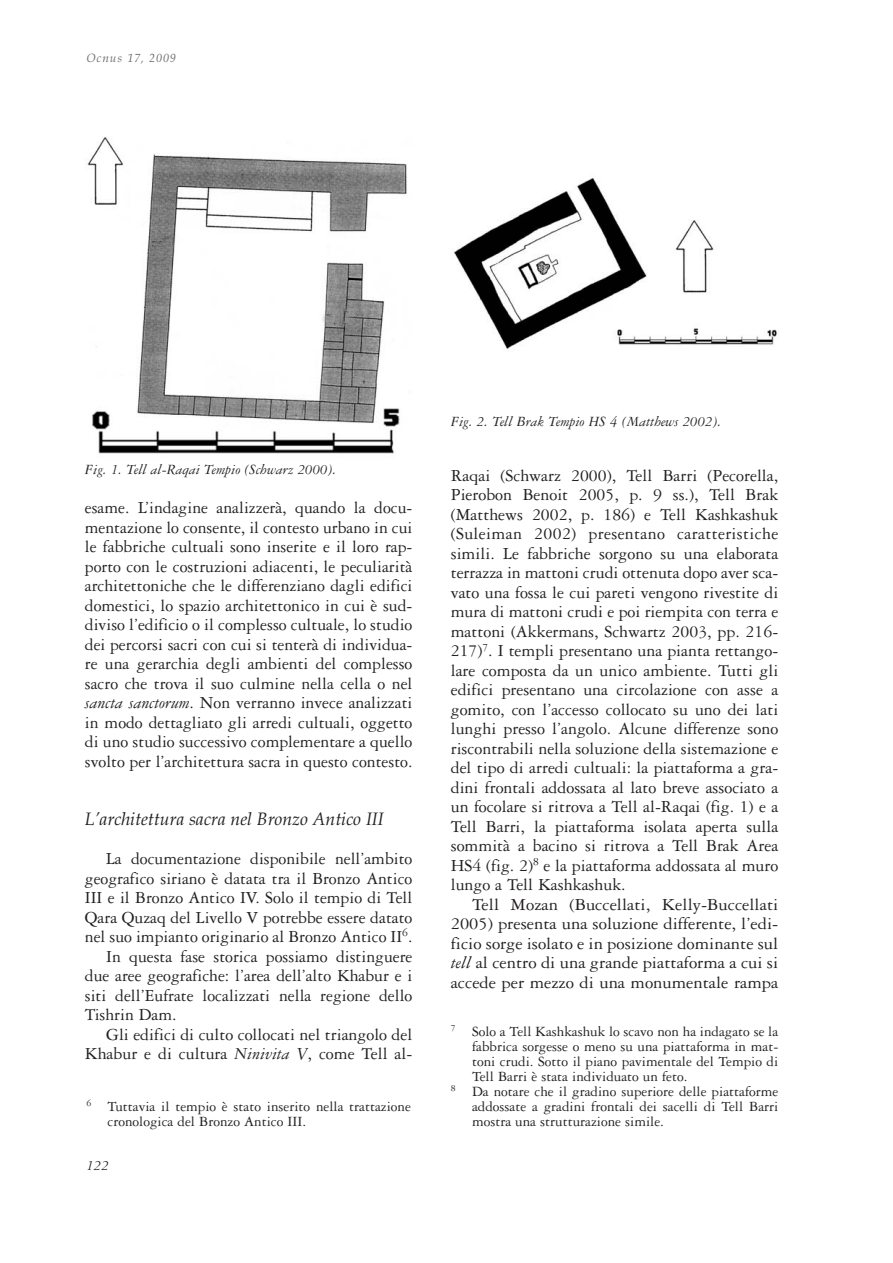
<style>
.page{position:relative;width:893px;height:1263px;background:#fff}
.page>*{position:absolute;margin:0;border:0;box-sizing:border-box;transform-origin:0 0}
.t1{font:18px/19.5px "Garamond Three";color:#231f20;text-align:justify}
.t2{font:italic 18px "Book Antiqua";color:#231f20}
.t3{font:15px/15px "Garamond Three";color:#231f20}
.t4{font:italic 15px "Garamond Three";color:#231f20}
.t5{font:italic 12px "Book Antiqua";letter-spacing:.075em;color:#6c6e70}
.s1{font-style:italic}
</style>
<div class="page">
<svg style="left:87px;top:137px;width:690px;height:317px"></svg>
<p class="t5" style="left:86px;top:54px;width:91px">Ocnus 17, 2009</p>
<p class="t4" style="left:85px;top:464px;width:253px">Fig. 1. Tell al-Raqai Tempio (Schwarz 2000).</p>
<p class="t1" style="left:85px;top:500px;width:329px">esame. L’indagine analizzerà, quando la docu&shy;mentazione lo consente, il contesto urbano in cui le fabbriche cultuali sono inserite e il loro rap&shy;porto con le costruzioni adiacenti, le peculiarità architettoniche che le differenziano dagli edifici domestici, lo spazio architettonico in cui è sud&shy;diviso l’edificio o il complesso cultuale, lo studio dei percorsi sacri con cui si tenterà di individua&shy;re una gerarchia degli ambienti del complesso sacro che trova il suo culmine nella cella o nel <span class="s1">sancta sanctorum</span>. Non verranno invece analizzati in modo dettagliato gli arredi cultuali, oggetto di uno studio successivo complementare a quello svolto per l’architettura sacra in questo contesto.</p>
<p class="t2" style="left:85px;top:812px;width:300px">L’architettura sacra nel Bronzo Antico III</p>
<p class="t1" style="left:106px;top:851px;width:308px">La documentazione disponibile nell’ambito</p>
<p class="t1" style="left:85px;top:870px;width:329px">geografico siriano è datata tra il Bronzo Antico</p>
<p class="t1" style="left:85px;top:890px;width:329px">III e il Bronzo Antico IV. Solo il tempio di Tell</p>
<p class="t1" style="left:85px;top:909px;width:329px">Qara Quzaq del Livello V potrebbe essere datato</p>
<p class="t1" style="left:85px;top:929px;width:329px">nel suo impianto originario al Bronzo Antico II<sup>6</sup>.</p>
<p class="t1" style="left:106px;top:948px;width:308px">In questa fase storica possiamo distinguere</p>
<p class="t1" style="left:85px;top:968px;width:329px">due aree geografiche: l’area dell’alto Khabur e i</p>
<p class="t1" style="left:85px;top:987px;width:329px">siti dell’Eufrate localizzati nella regione dello</p>
<p class="t1" style="left:85px;top:1007px;width:93px">Tishrin Dam.</p>
<p class="t1" style="left:106px;top:1026px;width:308px">Gli edifici di culto collocati nel triangolo del</p>
<p class="t1" style="left:85px;top:1046px;width:329px">Khabur e di cultura <span class="s1">Ninivita V</span>, come Tell al-</p>
<p class="t3" style="left:108px;top:1100px;width:305px;text-indent:-21px"><sup>6</sup> Tuttavia il tempio è stato inserito nella trattazione cronologica del Bronzo Antico III.</p>
<p class="t4" style="left:86px;top:1160px;width:24px">122</p>
<p class="t4" style="left:451px;top:416px;width:272px">Fig. 2. Tell Brak Tempio HS 4 (Matthews 2002).</p>
<p class="t1" style="left:451px;top:467px;width:329px">Raqai (Schwarz 2000), Tell Barri (Pecorella, Pierobon Benoit 2005, p. 9 ss.), Tell Brak (Matthews 2002, p. 186) e Tell Kashkashuk (Suleiman 2002) presentano caratteristiche simili. Le fabbriche sorgono su una elaborata terrazza in mattoni crudi ottenuta dopo aver sca&shy;vato una fossa le cui pareti vengono rivestite di mura di mattoni crudi e poi riempita con terra e mattoni (Akkermans, Schwartz 2003, pp. 216- 217)<sup>7</sup>. I templi presentano una pianta rettango&shy;lare composta da un unico ambiente. Tutti gli edifici presentano una circolazione con asse a gomito, con l’accesso collocato su uno dei lati lunghi presso l’angolo. Alcune differenze sono riscontrabili nella soluzione della sistemazione e del tipo di arredi cultuali: la piattaforma a gra&shy;dini frontali addossata al lato breve associato a un focolare si ritrova a Tell al-Raqai (fig. 1) e a Tell Barri, la piattaforma isolata aperta sulla sommità a bacino si ritrova a Tell Brak Area HS4 (fig. 2)<sup>8</sup> e la piattaforma addossata al muro lungo a Tell Kashkashuk.</p>
<p class="t1" style="left:451px;top:896px;width:329px;text-indent:21px">Tell Mozan (Buccellati, Kelly-Buccellati 2005) presenta una soluzione differente, l’edi&shy;ficio sorge isolato e in posizione dominante sul <span class="s1">tell</span> al centro di una grande piattaforma a cui si accede per mezzo di una monumentale rampa</p>
<p class="t3" style="left:451px;top:1025px;width:329px"><sup>7</sup> Solo a Tell Kashkashuk lo scavo non ha indagato se la</p>
<p class="t3" style="left:472px;top:1040px;width:308px">fabbrica sorgesse o meno su una piattaforma in mat-</p>
<p class="t3" style="left:472px;top:1055px;width:308px">toni crudi. Sotto il piano pavimentale del Tempio di</p>
<p class="t3" style="left:472px;top:1070px;width:217px">Tell Barri è stata individuato un feto.</p>
<p class="t3" style="left:451px;top:1085px;width:329px"><sup>8</sup> Da notare che il gradino superiore delle piattaforme</p>
<p class="t3" style="left:472px;top:1100px;width:308px">addossate a gradini frontali dei sacelli di Tell Barri</p>
<p class="t3" style="left:472px;top:1115px;width:193px">mostra una strutturazione simile.</p>
</div>
